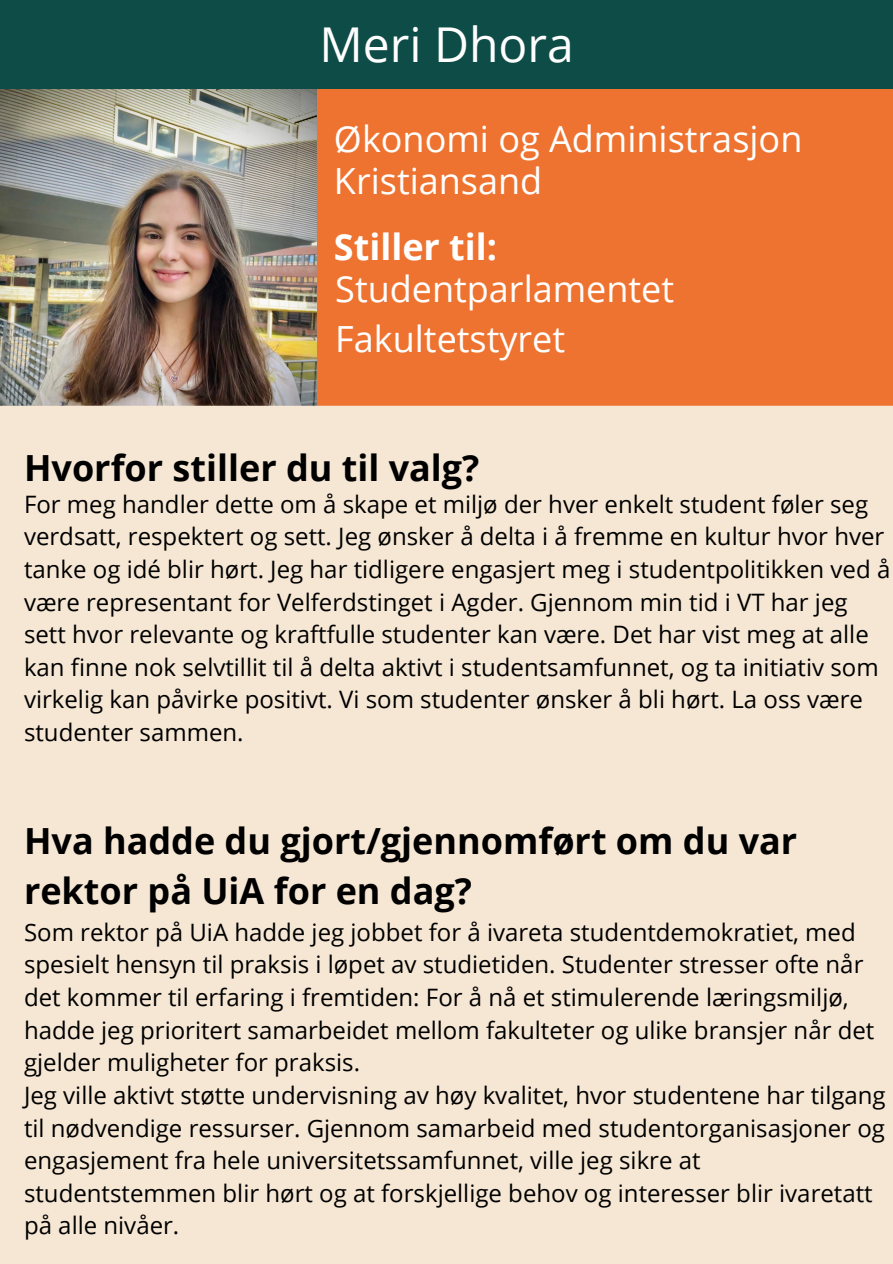
<style>
.page{position:relative;width:893px;height:1264px;background:#fff}
.page>*{position:absolute;margin:0;border:0;box-sizing:border-box;transform-origin:0 0}
.t1{font:48px "Open Sans";color:#fefefe}
.t2{font:700 36px/49.5px "Open Sans";color:#000}
.t3{font:36px/49.5px "Open Sans";color:#fff}
.t4{font:700 36px "Open Sans";color:#fff}
.t5{font:24px/32.7px "Open Sans";color:#000}
</style>
<div class="page">
<div style="left:0;top:0;width:892px;height:89px;background:#0e4c47"></div>
<div style="left:0;top:89px;width:892px;height:317px;background:#ef7330"></div>
<img style="left:0;top:89px;width:316px;height:317px">
<div style="left:0;top:406px;width:892px;height:857px;background:#f6e7d4"></div>
<p class="t1" style="left:319px;top:11px;width:256px">Meri Dhora</p>
<h3 class="t3" style="left:334px;top:113px;width:470px">Økonomi og Administrasjon</h3>
<h3 class="t3" style="left:334px;top:155px;width:210px">Kristiansand</h3>
<h2 class="t4" style="left:334px;top:221px;width:165px">Stiller til:</h2>
<h3 class="t3" style="left:335px;top:263px;width:340px">Studentparlamentet<br>Fakultetstyret</h3>
<h2 class="t2" style="left:24px;top:443px;width:457px">Hvorfor stiller du til valg?</h2>
<p class="t5" style="left:24px;top:487px;width:867px">For meg handler dette om å skape et miljø der hver enkelt student føler seg verdsatt, respektert og sett. Jeg ønsker å delta i å fremme en kultur hvor hver tanke og idé blir hørt. Jeg har tidligere engasjert meg i studentpolitikken ved å være representant for Velferdstinget i Agder. Gjennom min tid i VT har jeg sett hvor relevante og kraftfulle studenter kan være. Det har vist meg at alle kan finne nok selvtillit til å delta aktivt i studentsamfunnet, og ta initiativ som virkelig kan påvirke positivt. Vi som studenter ønsker å bli hørt. La oss være studenter sammen.</p>
<h2 class="t2" style="left:24px;top:815px;width:774px">Hva hadde du gjort/gjennomført om du var rektor på UiA for en dag?</h2>
<p class="t5" style="left:24px;top:915px;width:851px">Som rektor på UiA hadde jeg jobbet for å ivareta studentdemokratiet, med spesielt hensyn til praksis i løpet av studietiden. Studenter stresser ofte når det kommer til erfaring i fremtiden: For å nå et stimulerende læringsmiljø, hadde jeg prioritert samarbeidet mellom fakulteter og ulike bransjer når det gjelder muligheter for praksis.</p>
<p class="t5" style="left:24px;top:1078px;width:863px">Jeg ville aktivt støtte undervisning av høy kvalitet, hvor studentene har tilgang til nødvendige ressurser. Gjennom samarbeid med studentorganisasjoner og engasjement fra hele universitetssamfunnet, ville jeg sikre at studentstemmen blir hørt og at forskjellige behov og interesser blir ivaretatt på alle nivåer.</p>
</div>
